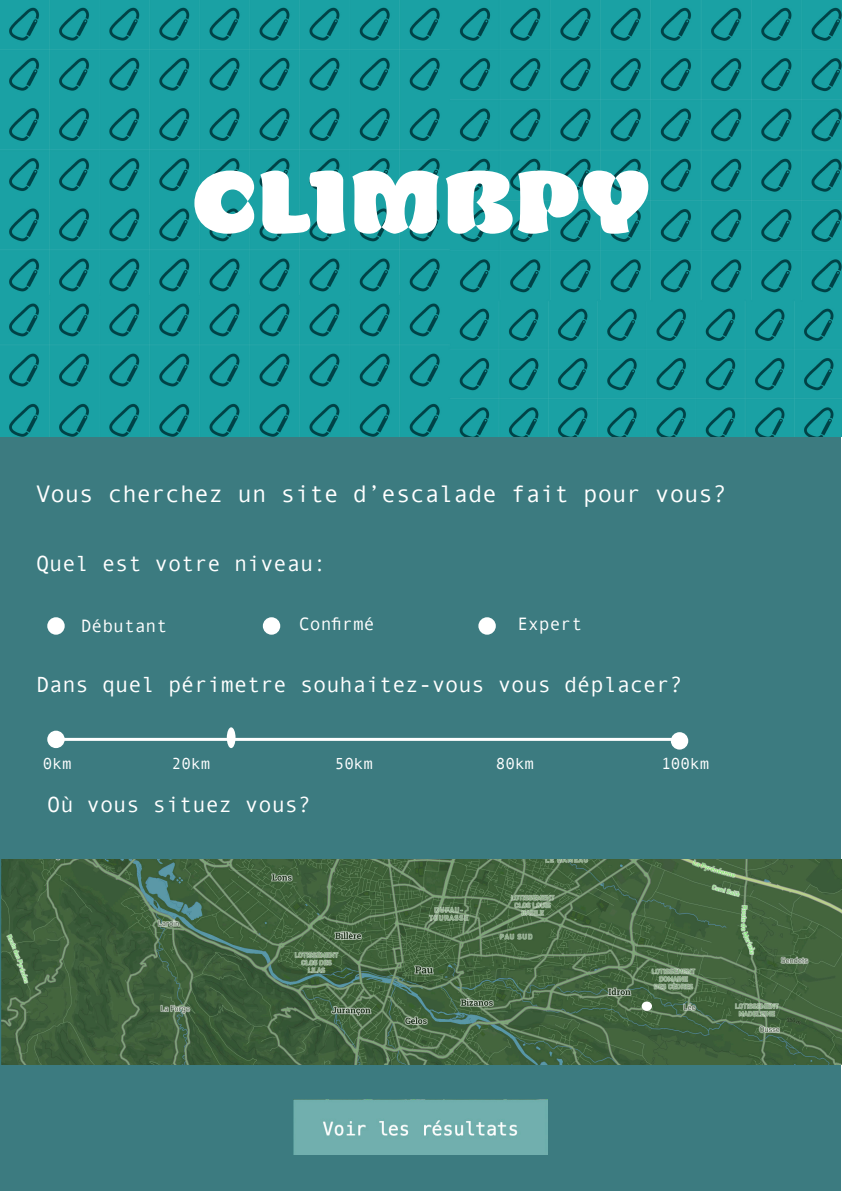
<style>
.page{position:relative;width:842px;height:1191px;background:#fff}
.page>*{position:absolute;margin:0;border:0;box-sizing:border-box;transform-origin:0 0}
.t1{font:800 81px "Opake";color:#fff}
.t2{font:24px "Andale Mono";color:#fff}
.t3{font:22px "Andale Mono";color:#fff}
.t4{font:18px "Andale Mono";color:#fff}
.t5{font:16px "Andale Mono";color:#fff}
</style>
<div class="page">
<div style="left:0;top:0;width:841px;height:1190px;background:#3c7b80"></div>
<img style="left:0;top:0;width:842px;height:437px">
<div style="left:47px;top:617px;width:18px;height:17px;background:#fff;border-radius:50%"></div>
<div style="left:478px;top:617px;width:18px;height:17px;background:#fff;border-radius:50%"></div>
<div style="left:263px;top:617px;width:17px;height:17px;background:#fff;border-radius:50%"></div>
<div style="left:47px;top:730px;width:18px;height:18px;background:#fff;border-radius:50%"></div>
<img style="left:1px;top:860px;width:840px;height:204px">
<img style="left:293px;top:1099px;width:255px;height:56px">
<hr style="left:56px;top:738px;width:623px;height:3px;background:#fff">
<div style="left:671px;top:732px;width:17px;height:17px;background:#fff;border-radius:50%"></div>
<div style="left:227px;top:727px;width:9px;height:21px;background:#fff;border-radius:50%"></div>
<div style="left:642px;top:1001px;width:10px;height:10px;background:#fff;border-radius:50%"></div>
<p class="t1" style="left:192px;top:146px;width:460px">CLIMBPY</p>
<p class="t2" style="left:36px;top:478px;width:693px">Vous cherchez un site d’escalade fait pour vous?</p>
<p class="t3" style="left:36px;top:549px;width:292px">Quel est votre niveau:</p>
<p class="t4" style="left:81px;top:613px;width:88px">Débutant</p>
<p class="t4" style="left:299px;top:612px;width:77px">Confirmé</p>
<p class="t4" style="left:517px;top:612px;width:66px">Expert</p>
<p class="t3" style="left:36px;top:670px;width:648px">Dans quel périmetre souhaitez-vous vous déplacer?</p>
<p class="t5" style="left:43px;top:753px;width:30px">0km</p>
<p class="t5" style="left:172px;top:753px;width:40px">20km</p>
<p class="t5" style="left:335px;top:753px;width:40px">50km</p>
<p class="t5" style="left:496px;top:753px;width:40px">80km</p>
<p class="t5" style="left:661px;top:753px;width:49px">100km</p>
<p class="t3" style="left:47px;top:790px;width:266px">Où vous situez vous?</p>
</div>
